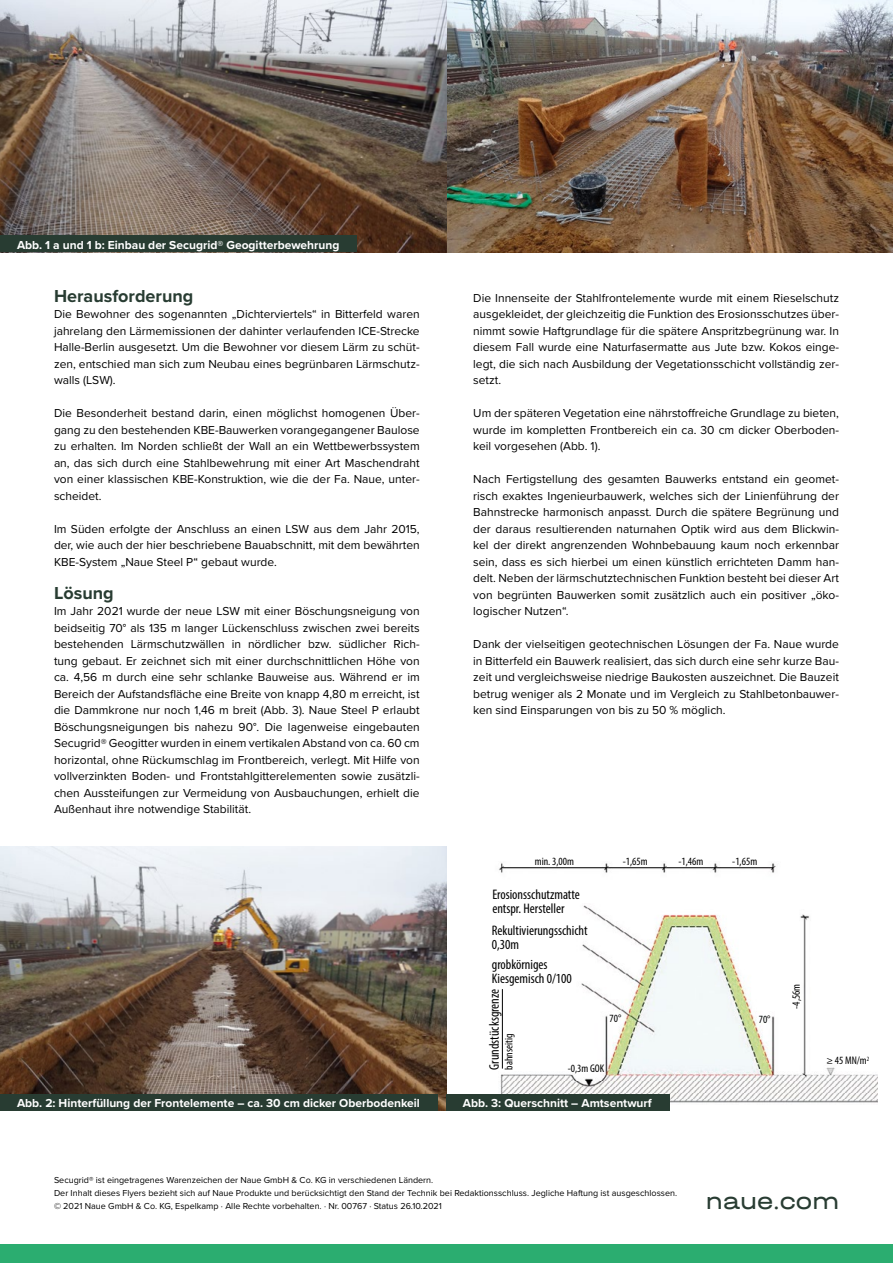
<style>
.page{position:relative;width:893px;height:1263px;background:#fff}
.page>*{position:absolute;margin:0;border:0;box-sizing:border-box;transform-origin:0 0}
.t1{font:24px "Halvar Breit";color:#283c32}
.t2{font:700 18px "Proxima Nova";color:#283c32}
.t3{font:condensed 13.8px/13.8px "Myriad Pro";color:#000}
.t4{font:12px/16.5px "Proxima Nova";color:#000;text-align:justify}
.t5{font:700 12px "Proxima Nova";color:#fff}
.t6{font:condensed 11.1px "Myriad Pro";color:#000}
.t7{font:9px/13px "Proxima Nova";color:#000}
</style>
<div class="page">
<div style="left:0;top:1245px;width:893px;height:18px;background:#2bad70"></div>
<img style="left:446px;top:0;width:447px;height:252px">
<img style="left:499px;top:863px;width:378px;height:242px">
<hr style="left:502px;top:989px;width:1px;height:79px;background:#000">
<svg style="left:0;top:0;width:446px;height:252px;background:#857971"></svg>
<img style="left:0;top:846px;width:446px;height:265px">
<div style="left:0;top:236px;width:356px;height:16px;background:#283c32"></div>
<div style="left:0;top:1094px;width:437px;height:17px;background:#283c32"></div>
<div style="left:446px;top:1094px;width:223px;height:17px;background:#283c32"></div>
<p class="t5" style="left:17px;top:236px;width:324px">Abb. 1 a und 1 b: Einbau der Secugrid® Geogitterbewehrung</p>
<h2 class="t2" style="left:54px;top:282px;width:141px">Herausforderung</h2>
<p class="t4" style="left:54px;top:305px;width:367px">Die Bewohner des sogenannten „Dichterviertels“ in Bitterfeld waren jahrelang den Lärmemissionen der dahinter verlaufenden ICE-Strecke Halle-Berlin ausgesetzt. Um die Bewohner vor diesem Lärm zu schüt&shy;zen, entschied man sich zum Neubau eines begrünbaren Lärmschutz&shy;walls (LSW).</p>
<p class="t4" style="left:54px;top:404px;width:367px">Die Besonderheit bestand darin, einen möglichst homogenen Über&shy;gang zu den bestehenden KBE-Bauwerken vorangegangener Baulose zu erhalten. Im Norden schließt der Wall an ein Wettbewerbssystem an, das sich durch eine Stahlbewehrung mit einer Art Maschendraht von einer klassischen KBE-Konstruktion, wie die der Fa. Naue, unter&shy;scheidet.</p>
<p class="t4" style="left:54px;top:520px;width:367px">Im Süden erfolgte der Anschluss an einen LSW aus dem Jahr 2015, der, wie auch der hier beschriebene Bauabschnitt, mit dem bewährten KBE-System „Naue Steel P“ gebaut wurde.</p>
<h2 class="t2" style="left:54px;top:579px;width:61px">Lösung</h2>
<p class="t4" style="left:54px;top:602px;width:367px">Im Jahr 2021 wurde der neue LSW mit einer Böschungsneigung von beidseitig 70° als 135 m langer Lückenschluss zwischen zwei bereits bestehenden Lärmschutzwällen in nördlicher bzw. südlicher Rich&shy;tung gebaut. Er zeichnet sich mit einer durchschnittlichen Höhe von ca. 4,56 m durch eine sehr schlanke Bauweise aus. Während er im Bereich der Aufstandsfläche eine Breite von knapp 4,80 m erreicht, ist die Dammkrone nur noch 1,46 m breit (Abb. 3). Naue Steel P erlaubt Böschungsneigungen bis nahezu 90°. Die lagenweise eingebauten Secugrid® Geogitter wurden in einem vertikalen Abstand von ca. 60 cm horizontal, ohne Rückumschlag im Frontbereich, verlegt. Mit Hilfe von vollverzinkten Boden- und Frontstahlgitterelementen sowie zusätzli&shy;chen Aussteifungen zur Vermeidung von Ausbauchungen, erhielt die Außenhaut ihre notwendige Stabilität.</p>
<p class="t4" style="left:473px;top:289px;width:367px">Die Innenseite der Stahlfrontelemente wurde mit einem Rieselschutz ausgekleidet, der gleichzeitig die Funktion des Erosionsschutzes über&shy;nimmt sowie Haftgrundlage für die spätere Anspritzbegrünung war. In diesem Fall wurde eine Naturfasermatte aus Jute bzw. Kokos einge&shy;legt, die sich nach Ausbildung der Vegetationsschicht vollständig zer&shy;setzt.</p>
<p class="t4" style="left:473px;top:404px;width:367px">Um der späteren Vegetation eine nährstoffreiche Grundlage zu bieten, wurde im kompletten Frontbereich ein ca. 30 cm dicker Oberboden&shy;keil vorgesehen (Abb. 1).</p>
<p class="t4" style="left:473px;top:470px;width:367px">Nach Fertigstellung des gesamten Bauwerks entstand ein geomet&shy;risch exaktes Ingenieurbauwerk, welches sich der Linienführung der Bahnstrecke harmonisch anpasst. Durch die spätere Begrünung und der daraus resultierenden naturnahen Optik wird aus dem Blickwin&shy;kel der direkt angrenzenden Wohnbebauung kaum noch erkennbar sein, dass es sich hierbei um einen künstlich errichteten Damm han&shy;delt. Neben der lärmschutztechnischen Funktion besteht bei dieser Art von begrünten Bauwerken somit zusätzlich auch ein positiver „öko&shy;logischer Nutzen“.</p>
<p class="t4" style="left:473px;top:635px;width:367px">Dank der vielseitigen geotechnischen Lösungen der Fa. Naue wurde in Bitterfeld ein Bauwerk realisiert, das sich durch eine sehr kurze Bau&shy;zeit und vergleichsweise niedrige Baukosten auszeichnet. Die Bauzeit betrug weniger als 2 Monate und im Vergleich zu Stahlbetonbauwer&shy;ken sind Einsparungen von bis zu 50 % möglich.</p>
<p class="t6" style="left:535px;top:855px;width:41px">min. 3,00m</p>
<p class="t6" style="left:623px;top:854px;width:26px">-1,65m</p>
<p class="t6" style="left:678px;top:854px;width:26px">-1,46m</p>
<p class="t6" style="left:732px;top:854px;width:26px">-1,65m</p>
<p class="t3" style="left:492px;top:887px;width:89px">Erosionsschutzmatte entspr. Hersteller</p>
<p class="t3" style="left:492px;top:924px;width:97px">Rekultivierungsschicht<br>0,30m</p>
<p class="t3" style="left:492px;top:957px;width:82px">grobkörniges<br>Kiesgemisch 0/100</p>
<p class="t3" style="left:487px;top:1070px;width:82px;rotate:-90deg">Grundstücksgrenze</p>
<p class="t6" style="left:609px;top:1012px;width:13px">70°</p>
<p class="t6" style="left:759px;top:1012px;width:13px">70°</p>
<p class="t6" style="left:502px;top:1070px;width:38px;rotate:-90deg">bahnseitig</p>
<p class="t6" style="left:568px;top:1061px;width:38px">-0,3m GOK</p>
<p class="t6" style="left:789px;top:1008px;width:26px;rotate:-90deg">-4,56m</p>
<p class="t6" style="left:826px;top:1054px;width:44px">≥ 45 MN/m<sup>2</sup></p>
<p class="t5" style="left:17px;top:1094px;width:404px">Abb. 2: Hinterfüllung der Frontelemente – ca. 30 cm dicker Oberbodenkeil</p>
<p class="t5" style="left:463px;top:1094px;width:190px">Abb. 3: Querschnitt – Amtsentwurf</p>
<p class="t7" style="left:54px;top:1173px;width:625px">Secugrid® ist eingetragenes Warenzeichen der Naue GmbH &amp; Co. KG in verschiedenen Ländern.<br>Der Inhalt dieses Flyers bezieht sich auf Naue Produkte und berücksichtigt den Stand der Technik bei Redaktionsschluss. Jegliche Haftung ist ausgeschlossen. © 2021 Naue GmbH &amp; Co. KG, Espelkamp · Alle Rechte vorbehalten. · Nr. 00767 · Status 26.10.2021</p>
<h1 class="t1" style="left:706px;top:1186px;width:135px">naue.com</h1>
</div>
